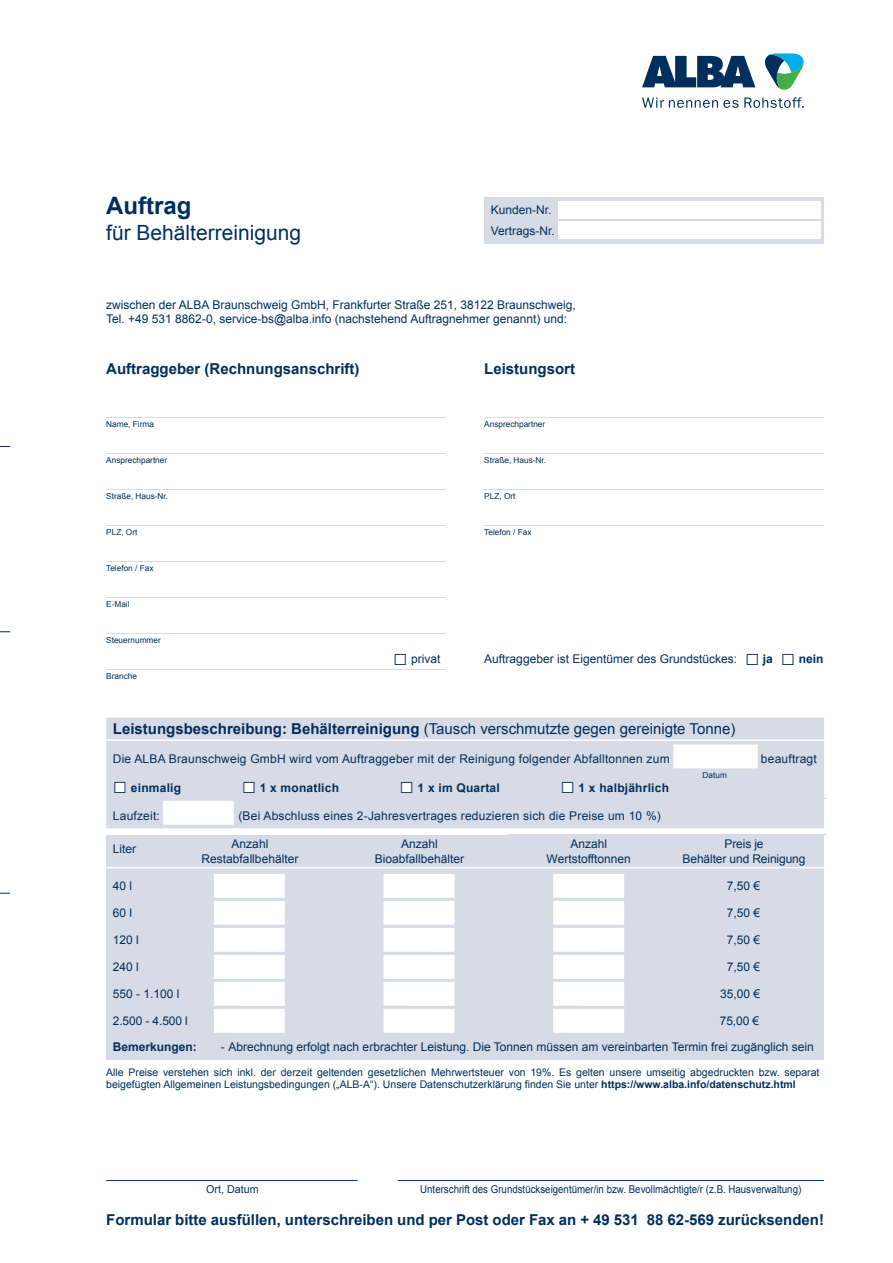
<style>
.page{position:relative;width:893px;height:1263px;background:#fff}
.page>*{position:absolute;margin:0;border:0;box-sizing:border-box;transform-origin:0 0}
.t1{font:700 24px "Arial";color:#002f5e}
.t2{font:21px "Arial";color:#002f5e}
.t3{font:700 15px "Arial";color:#002f5e}
.t4{font:15px "Arial";color:#002f5e}
.t5{font:12px/14.4px "Arial";color:#002f5e;text-align:center}
.t6{font:12px "Arial";letter-spacing:.02em;color:#002f5e}
.t7{font:700 12px "Arial";letter-spacing:.02em;color:#002f5e}
.t8{font:700 12px "Arial";color:#002f5e}
.t9{font:10.8px "Arial";color:#002f5e;scale:.9 1}
.t10{font:10.8px "Arial";color:#002f5e}
.t11{font:10.5px/12.6px "Arial";color:#002f5e}
.t12{font:8.25px "Arial";color:#002f5e}
.s1{font-weight:700;font-size:24px}
.s2{font-weight:700}
.s3{font-size:24px}
</style>
<div class="page">
<div style="left:106px;top:718px;width:718px;height:110px;background:#d7dbe6"></div>
<hr style="left:106px;top:739px;width:718px;height:2px;background:#fff">
<div style="left:244px;top:782px;width:10px;height:11px;background:#fff"></div>
<div style="left:115px;top:782px;width:10px;height:11px;background:#fff"></div>
<div style="left:402px;top:782px;width:10px;height:11px;background:#fff"></div>
<div style="left:563px;top:782px;width:10px;height:11px;background:#fff"></div>
<hr style="left:106px;top:417px;width:340px;height:1px;background:#d7dbe6">
<hr style="left:484px;top:417px;width:340px;height:1px;background:#d7dbe6">
<hr style="left:106px;top:453px;width:340px;height:1px;background:#d7dbe6">
<hr style="left:106px;top:489px;width:340px;height:1px;background:#d7dbe6">
<hr style="left:106px;top:525px;width:340px;height:1px;background:#d7dbe6">
<hr style="left:106px;top:561px;width:340px;height:1px;background:#d7dbe6">
<hr style="left:106px;top:597px;width:340px;height:1px;background:#d7dbe6">
<hr style="left:106px;top:633px;width:340px;height:1px;background:#d7dbe6">
<hr style="left:484px;top:453px;width:340px;height:1px;background:#d7dbe6">
<hr style="left:484px;top:489px;width:340px;height:1px;background:#d7dbe6">
<hr style="left:484px;top:525px;width:340px;height:1px;background:#d7dbe6">
<hr style="left:106px;top:669px;width:340px;height:1px;background:#d7dbe6">
<div style="left:484px;top:197px;width:340px;height:46px;background:#d7dbe6"></div>
<div style="left:558px;top:201px;width:263px;height:17px;background:#fff"></div>
<div style="left:558px;top:222px;width:263px;height:17px;background:#fff"></div>
<svg style="left:765px;top:53px;width:39px;height:37px"></svg>
<svg style="left:642px;top:56px;width:113px;height:31px"></svg>
<svg style="left:642px;top:97px;width:162px;height:11px"></svg>
<hr style="left:508px;top:798px;width:319px;height:1px;background:#d7dbe6">
<hr style="left:508px;top:834px;width:319px;height:1px;background:#d7dbe6">
<hr style="left:106px;top:1180px;width:252px;height:1px;background:#002f5e">
<hr style="left:398px;top:1180px;width:426px;height:1px;background:#002f5e">
<div style="left:106px;top:835px;width:718px;height:224px;background:#d7dbe6"></div>
<hr style="left:105px;top:867px;width:720px;height:1px;background:#fff">
<div style="left:163px;top:801px;width:71px;height:24px;background:#fff"></div>
<div style="left:214px;top:874px;width:71px;height:24px;background:#fff"></div>
<div style="left:383px;top:874px;width:71px;height:24px;background:#fff"></div>
<div style="left:553px;top:874px;width:71px;height:24px;background:#fff"></div>
<div style="left:214px;top:901px;width:71px;height:24px;background:#fff"></div>
<div style="left:383px;top:901px;width:71px;height:24px;background:#fff"></div>
<div style="left:553px;top:901px;width:71px;height:24px;background:#fff"></div>
<div style="left:214px;top:928px;width:71px;height:24px;background:#fff"></div>
<div style="left:383px;top:928px;width:71px;height:24px;background:#fff"></div>
<div style="left:553px;top:928px;width:71px;height:24px;background:#fff"></div>
<div style="left:214px;top:955px;width:71px;height:24px;background:#fff"></div>
<div style="left:383px;top:955px;width:71px;height:24px;background:#fff"></div>
<div style="left:553px;top:955px;width:71px;height:24px;background:#fff"></div>
<div style="left:214px;top:982px;width:71px;height:24px;background:#fff"></div>
<div style="left:214px;top:1009px;width:71px;height:24px;background:#fff"></div>
<div style="left:383px;top:1009px;width:71px;height:24px;background:#fff"></div>
<div style="left:553px;top:1009px;width:71px;height:24px;background:#fff"></div>
<div style="left:383px;top:982px;width:71px;height:24px;background:#fff"></div>
<div style="left:553px;top:982px;width:71px;height:24px;background:#fff"></div>
<h1 class="t1" style="left:106px;top:190px;width:87px">Auftrag</h1>
<h2 class="t2" style="left:106px;top:218px;width:196px">für Behälterreinigung</h2>
<p class="t5" style="left:491px;top:199px;width:66px;line-height:20.9px;text-align:left">Kunden-Nr.<br>Vertrags-Nr.</p>
<p class="t5" style="left:106px;top:298px;width:471px;text-align:left">zwischen der ALBA Braunschweig GmbH, Frankfurter Straße 251, 38122 Braunschweig,<br>Tel. +49 531 8862-0, service-bs@alba.info (nachstehend Auftragnehmer genannt) und:</p>
<p class="t3" style="left:106px;top:359px;width:255px">Auftraggeber (Rechnungsanschrift)</p>
<p class="t12" style="left:106px;top:418px;width:49px">Name, Firma</p>
<p class="t12" style="left:106px;top:454px;width:62px">Ansprechpartner</p>
<p class="t12" style="left:106px;top:490px;width:63px">Straße, Haus-Nr.</p>
<p class="t12" style="left:106px;top:526px;width:33px">PLZ, Ort</p>
<p class="t12" style="left:106px;top:562px;width:49px">Telefon / Fax</p>
<p class="t12" style="left:106px;top:598px;width:25px">E-Mail</p>
<p class="t12" style="left:106px;top:634px;width:56px">Steuernummer</p>
<p class="t12" style="left:106px;top:670px;width:32px">Branche</p>
<p class="t5" style="left:393px;top:652px;width:49px"><span class="s1">□</span> privat</p>
<p class="t3" style="left:484px;top:359px;width:92px">Leistungsort</p>
<p class="t12" style="left:484px;top:418px;width:62px">Ansprechpartner</p>
<p class="t12" style="left:484px;top:454px;width:63px">Straße, Haus-Nr.</p>
<p class="t12" style="left:484px;top:490px;width:33px">PLZ, Ort</p>
<p class="t12" style="left:484px;top:526px;width:49px">Telefon / Fax</p>
<p class="t5" style="left:484px;top:652px;width:341px">Auftraggeber ist Eigentümer des Grundstückes: <span class="s1">□</span> <span class="s2">ja</span> <span class="s1">□</span> <span class="s2">nein</span></p>
<p class="t4" style="left:113px;top:719px;width:624px"><span class="s2">Leistungsbeschreibung: Behälterreinigung</span> (Tausch verschmutzte gegen gereinigte Tonne)</p>
<p class="t6" style="left:113px;top:751px;width:558px">Die ALBA Braunschweig GmbH wird vom Auftraggeber mit der Reinigung folgender Abfalltonnen zum</p>
<p class="t6" style="left:761px;top:751px;width:57px">beauftragt</p>
<p class="t7" style="left:113px;top:779px;width:70px"><span class="s3">□</span> einmalig</p>
<p class="t7" style="left:242px;top:779px;width:99px"><span class="s3">□</span> 1 x monatlich</p>
<p class="t7" style="left:400px;top:779px;width:102px"><span class="s3">□</span> 1 x im Quartal</p>
<p class="t7" style="left:560px;top:779px;width:110px"><span class="s3">□</span> 1 x halbjährlich</p>
<p class="t6" style="left:113px;top:808px;width:49px">Laufzeit:</p>
<p class="t6" style="left:238px;top:808px;width:424px">(Bei Abschluss eines 2-Jahresvertrages reduzieren sich die Preise um 10 %)</p>
<p class="t12" style="left:703px;top:769px;width:26px">Datum</p>
<p class="t5" style="left:113px;top:841px;width:25px">Liter</p>
<p class="t5" style="left:202px;top:837px;width:98px">Anzahl<br>Restabfallbehälter</p>
<p class="t5" style="left:375px;top:837px;width:91px">Anzahl<br>Bioabfallbehälter</p>
<p class="t5" style="left:547px;top:837px;width:86px">Anzahl<br>Wertstofftonnen</p>
<p class="t5" style="left:683px;top:837px;width:124px">Preis je<br>Behälter und Reinigung</p>
<p class="t5" style="left:113px;top:879px;width:21px">40 l</p>
<p class="t5" style="left:727px;top:879px;width:35px">7,50 €</p>
<p class="t5" style="left:113px;top:906px;width:21px">60 l</p>
<p class="t5" style="left:727px;top:906px;width:35px">7,50 €</p>
<p class="t5" style="left:113px;top:933px;width:28px">120 l</p>
<p class="t5" style="left:727px;top:933px;width:35px">7,50 €</p>
<p class="t5" style="left:113px;top:960px;width:28px">240 l</p>
<p class="t5" style="left:727px;top:960px;width:35px">7,50 €</p>
<p class="t5" style="left:113px;top:987px;width:68px">550 - 1.100 l</p>
<p class="t5" style="left:720px;top:987px;width:42px">35,00 €</p>
<p class="t5" style="left:113px;top:1014px;width:77px">2.500 - 4.500 l</p>
<p class="t5" style="left:720px;top:1014px;width:41px">75,00 €</p>
<p class="t8" style="left:113px;top:1039px;width:86px">Bemerkungen:</p>
<p class="t5" style="left:221px;top:1039px;width:594px">- Abrechnung erfolgt nach erbrachter Leistung. Die Tonnen müssen am vereinbarten Termin frei zugänglich sein</p>
<p class="t11" style="left:106px;top:1066px;width:715px">Alle Preise verstehen sich inkl. der derzeit geltenden gesetzlichen Mehrwertsteuer von 19%. Es gelten unsere umseitig abgedruckten bzw. separat beigefügten Allgemeinen Leistungsbedingungen („ALB-A“). Unsere Datenschutzerklärung finden Sie unter <span class="s2">https://www.alba.info/datenschutz.html</span></p>
<p class="t10" style="left:206px;top:1182px;width:54px">Ort, Datum</p>
<p class="t9" style="left:420px;top:1182px;width:425px">Unterschrift des Grundstückseigentümer/in bzw. Bevollmächtigte/r (z.B. Hausverwaltung)</p>
<p class="t3" style="left:106px;top:1210px;width:719px">Formular bitte ausfüllen, unterschreiben und per Post oder Fax an + 49 531 88 62-569 zurücksenden!</p>
</div>
